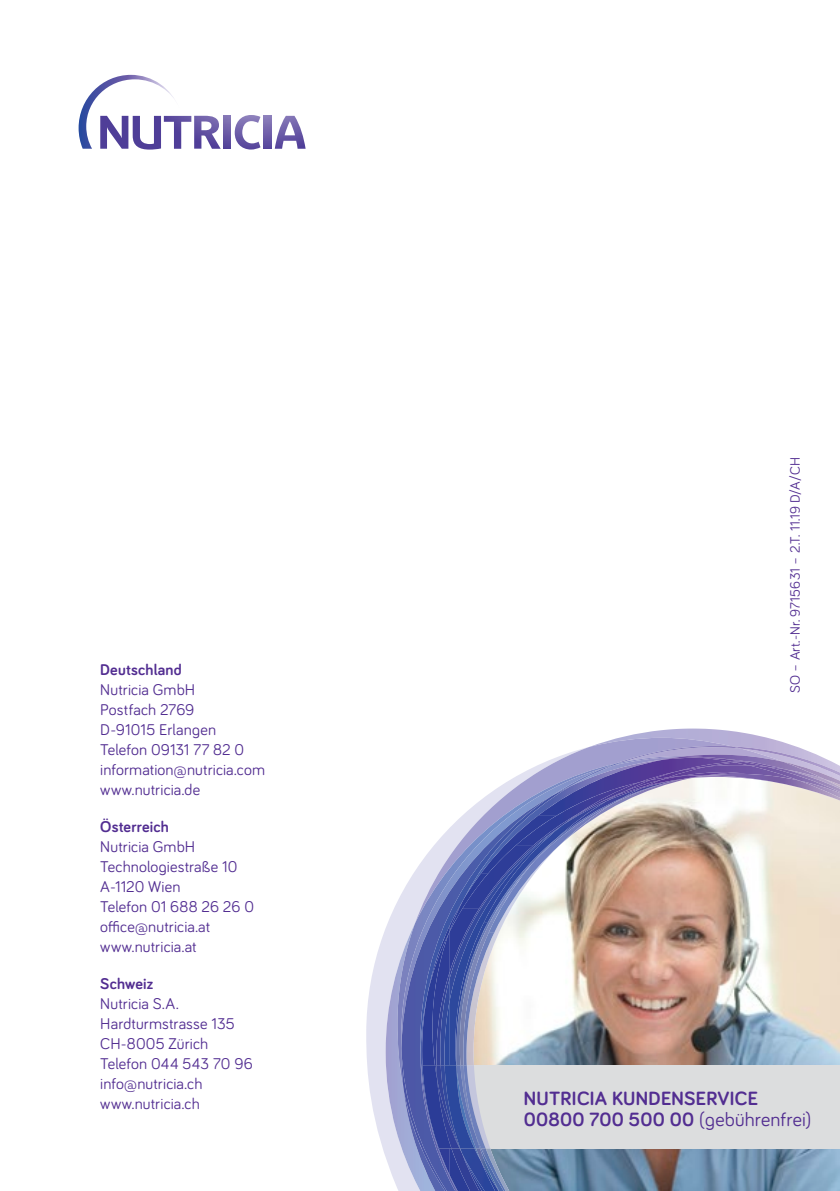
<style>
.page{position:relative;width:840px;height:1191px;background:#fff}
.page>*{position:absolute;margin:0;border:0;box-sizing:border-box;transform-origin:0 0}
.t1{font:700 19.8px/21.2px "Bariol";letter-spacing:.015em;color:#522d91}
.t2{font:16px/20px "Bariol";letter-spacing:.01em;color:#522d91}
.t3{font:700 16px "Bariol";letter-spacing:.01em;color:#522d91}
.t4{font:14px "Bariol";letter-spacing:.015em;color:#522d91}
.s1{font-weight:400}
</style>
<div class="page">
<img style="left:179px;top:116px;width:12px;height:33px">
<img style="left:264px;top:116px;width:7px;height:33px">
<img style="left:274px;top:116px;width:31px;height:33px">
<img style="left:234px;top:115px;width:26px;height:35px">
<img style="left:143px;top:149px;width:14px;height:1px">
<img style="left:223px;top:116px;width:8px;height:33px">
<img style="left:194px;top:116px;width:26px;height:33px">
<img style="left:79px;top:75px;width:100px;height:74px">
<img style="left:589px;top:728px;width:250px;height:463px">
<svg style="left:366px;top:903px;width:223px;height:288px"></svg>
<img style="left:385px;top:923px;width:16px;height:268px">
<img style="left:810px;top:748px;width:29px;height:13px">
<img style="left:731px;top:782px;width:108px;height:18px">
<img style="left:798px;top:793px;width:41px;height:4px">
<svg style="left:670px;top:728px;width:22px;height:1px"></svg>
<svg style="left:558px;top:738px;width:173px;height:185px"></svg>
<img style="left:397px;top:765px;width:217px;height:325px">
<img style="left:740px;top:748px;width:70px;height:6px">
<img style="left:614px;top:746px;width:126px;height:11px">
<img style="left:401px;top:796px;width:149px;height:395px">
<img style="left:401px;top:1048px;width:19px;height:143px">
<img style="left:420px;top:1055px;width:29px;height:136px">
<img style="left:420px;top:786px;width:150px;height:269px">
<img style="left:823px;top:761px;width:16px;height:4px">
<img style="left:686px;top:754px;width:137px;height:11px">
<img style="left:679px;top:756px;width:42px;height:1px">
<img style="left:449px;top:813px;width:129px;height:164px">
<img style="left:731px;top:769px;width:17px;height:13px">
<img style="left:731px;top:772px;width:8px;height:4px">
<img style="left:748px;top:765px;width:91px;height:28px">
<img style="left:515px;top:782px;width:18px;height:33px">
<img style="left:734px;top:758px;width:51px;height:11px">
<img style="left:538px;top:757px;width:193px;height:58px">
<img style="left:480px;top:815px;width:53px;height:10px">
<img style="left:675px;top:762px;width:59px;height:9px">
<img style="left:698px;top:757px;width:68px;height:10px">
<svg style="left:731px;top:761px;width:22px;height:1px"></svg>
<img style="left:498px;top:1148px;width:5px;height:43px">
<img style="left:422px;top:933px;width:5px;height:61px">
<img style="left:449px;top:1148px;width:7px;height:43px">
<img style="left:422px;top:994px;width:29px;height:184px">
<img style="left:427px;top:899px;width:22px;height:95px">
<img style="left:456px;top:1065px;width:42px;height:126px">
<img style="left:562px;top:851px;width:60px;height:9px">
<img style="left:533px;top:779px;width:145px;height:72px">
<img style="left:556px;top:788px;width:84px;height:50px">
<img style="left:495px;top:1161px;width:3px;height:30px">
<img style="left:440px;top:977px;width:9px;height:88px">
<img style="left:440px;top:1065px;width:4px;height:83px">
<img style="left:449px;top:825px;width:113px;height:240px">
<img style="left:444px;top:999px;width:5px;height:66px">
<img style="left:460px;top:1148px;width:35px;height:43px">
<img style="left:444px;top:1065px;width:12px;height:83px">
<svg style="left:456px;top:1065px;width:34px;height:96px"></svg>
<img style="left:462px;top:1153px;width:22px;height:38px">
<p class="t3" style="left:100px;top:658px;width:83px">Deutschland</p>
<p class="t2" style="left:100px;top:678px;width:166px">Nutricia GmbH<br>Postfach 2769<br>D-91015 Erlangen<br>Telefon 09131 77 82 0 information@nutricia.com www.nutricia.de</p>
<p class="t3" style="left:100px;top:815px;width:70px">Österreich</p>
<p class="t2" style="left:100px;top:835px;width:155px">Nutricia GmbH<br>Technologiestraße 10<br>A-1120 Wien<br>Telefon 01 688 26 26 0 office@nutricia.at www.nutricia.at</p>
<p class="t3" style="left:100px;top:972px;width:55px">Schweiz</p>
<p class="t2" style="left:100px;top:992px;width:154px">Nutricia S.A.<br>Hardturmstrasse 135<br>CH-8005 Zürich<br>Telefon 044 543 70 96 info@nutricia.ch www.nutricia.ch</p>
<p class="t4" style="left:785px;top:693px;width:237px;rotate:-90deg">SO – Art.-Nr. 9715631 – 2.T. 11.19 D/A/CH</p>
<p class="t1" style="left:523px;top:1087px;width:289px">NUTRICIA KUNDENSERVICE<br>00800 700 500 00 <span class="s1">(gebührenfrei)</span></p>
</div>
